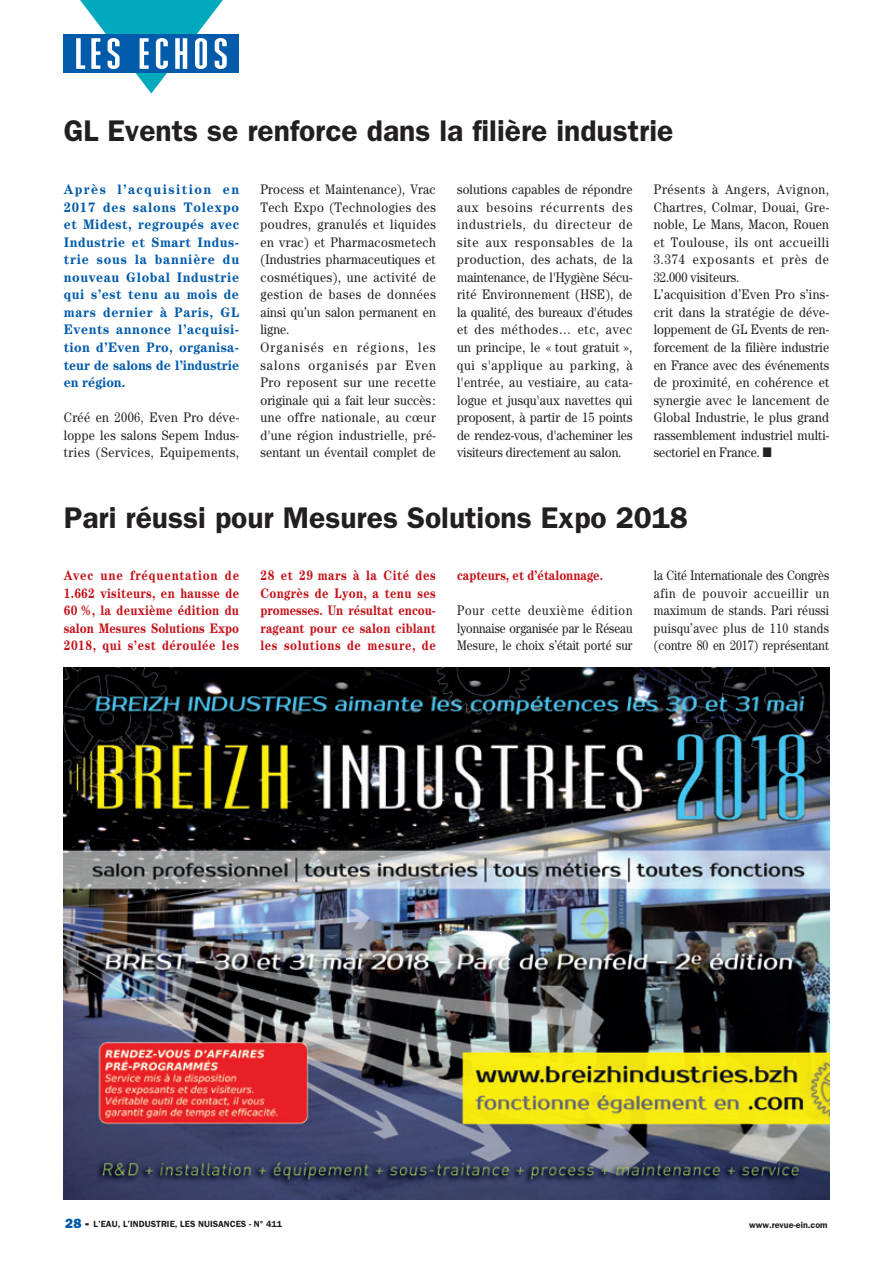
<style>
.page{position:relative;width:893px;height:1263px;background:#fff}
.page>*{position:absolute;margin:0;border:0;box-sizing:border-box;transform-origin:0 0}
.Titre{font:600 30px "ITC Franklin Gothic Std";color:#231f20}
.Texte{font:13.8px/17.5px "Century Std";letter-spacing:.01em;color:#231f20;text-align:justify;scale:.89 1}
.Texte-2{font:700 13.8px/17.5px "Century Std";letter-spacing:.01em;color:#c4121a;text-align:justify;scale:.85 1}
.Texte-3{font:700 13.8px/17.5px "Century Std";letter-spacing:-.005em;color:#015aaa;text-align:justify;scale:.93 1}
.Texte-4{font:13.8px/17.5px "Century Std";letter-spacing:.01em;color:#231f20;text-align:justify;scale:.85 1}
.t1{font:600 9px "ITC Franklin Gothic Std";color:#231f20}
.s1{font-family:"ITC Franklin Gothic Std Hvy";font-weight:400;font-size:13.5px;color:#015aaa}
.s2{font-family:"ITC Franklin Gothic Std Hvy";font-weight:400;font-size:13.5px}
</style>
<div class="page">
<svg style="left:64px;top:0;width:175px;height:94px"></svg>
<img style="left:64px;top:668px;width:765px;height:531px">
<p class="Titre" style="left:64px;top:113px;width:611px">GL Events se renforce dans la filière industrie</p>
<p class="Texte-3" style="left:64px;top:180px;width:190px">Après l’acquisition en 2017 des salons Tolexpo et Midest, regroupés avec Industrie et Smart Indus&shy;trie sous la bannière du nouveau Global Industrie qui s’est tenu au mois de mars dernier à Paris, GL Events annonce l’acquisi&shy;tion d’Even Pro, organisa&shy;teur de salons de l’industrie en région.</p>
<p class="Texte" style="left:64px;top:408px;width:199px">Créé en 2006, Even Pro déve&shy;loppe les salons Sepem Indus&shy;tries (Services, Equipements,</p>
<p class="Texte" style="left:260px;top:180px;width:199px">Process et Maintenance), Vrac Tech Expo (Technologies des poudres, granulés et liquides en vrac) et Pharmacosmetech (Industries pharmaceutiques et cosmétiques), une activité de gestion de bases de données ainsi qu’un salon permanent en ligne.</p>
<p class="Texte" style="left:260px;top:338px;width:199px">Organisés en régions, les salons organisés par Even Pro reposent sur une recette originale qui a fait leur succès : une offre nationale, au cœur d'une région industrielle, pré&shy;sentant un éventail complet de</p>
<p class="Texte" style="left:457px;top:180px;width:199px">solutions capables de répondre aux besoins récurrents des industriels, du directeur de site aux responsables de la production, des achats, de la maintenance, de l'Hygiène Sécu&shy;rité Environnement (HSE), de la qualité, des bureaux d'études et des méthodes… etc, avec un principe, le « tout gratuit », qui s'applique au parking, à l'entrée, au vestiaire, au cata&shy;logue et jusqu'aux navettes qui proposent, à partir de 15 points de rendez-vous, d'acheminer les visiteurs directement au salon.</p>
<p class="Texte" style="left:654px;top:180px;width:199px">Présents à Angers, Avignon, Chartres, Colmar, Douai, Gre&shy;noble, Le Mans, Macon, Rouen et Toulouse, ils ont accueilli 3.374 exposants et près de 32.000 visiteurs.</p>
<p class="Texte" style="left:654px;top:286px;width:199px">L’acquisition d’Even Pro s’ins&shy;crit dans la stratégie de déve&shy;loppement de GL Events de ren&shy;forcement de la filière industrie en France avec des événements de proximité, en cohérence et synergie avec le lancement de Global Industrie, le plus grand rassemblement industriel multi&shy;sectoriel en France. ■</p>
<p class="Titre" style="left:64px;top:499px;width:626px">Pari réussi pour Mesures Solutions Expo 2018</p>
<p class="Texte-2" style="left:64px;top:566px;width:208px">Avec une fréquentation de 1.662 visiteurs, en hausse de 60 %, la deuxième édition du salon Mesures Solutions Expo 2018, qui s’est déroulée les</p>
<p class="Texte-2" style="left:260px;top:566px;width:208px">28 et 29 mars à la Cité des Congrès de Lyon, a tenu ses promesses. Un résultat encou&shy;rageant pour ce salon ciblant les solutions de mesure, de</p>
<p class="Texte-2" style="left:457px;top:566px;width:173px">capteurs, et d’étalonnage.</p>
<p class="Texte-4" style="left:457px;top:602px;width:208px">Pour cette deuxième édition lyonnaise organisée par le Réseau Mesure, le choix s’était porté sur</p>
<p class="Texte-4" style="left:654px;top:566px;width:208px">la Cité Internationale des Congrès afin de pouvoir accueillir un maximum de stands. Pari réussi puisqu’avec plus de 110 stands (contre 80 en 2017) représentant</p>
<p class="t1" style="left:65px;top:1218px;width:219px"><span class="s1">28</span> <span class="s2">-</span> L’EAU, L’INDUSTRIE, LES NUISANCES - N° 411</p>
<p class="t1" style="left:749px;top:1219px;width:80px">www.revue-ein.com</p>
</div>
